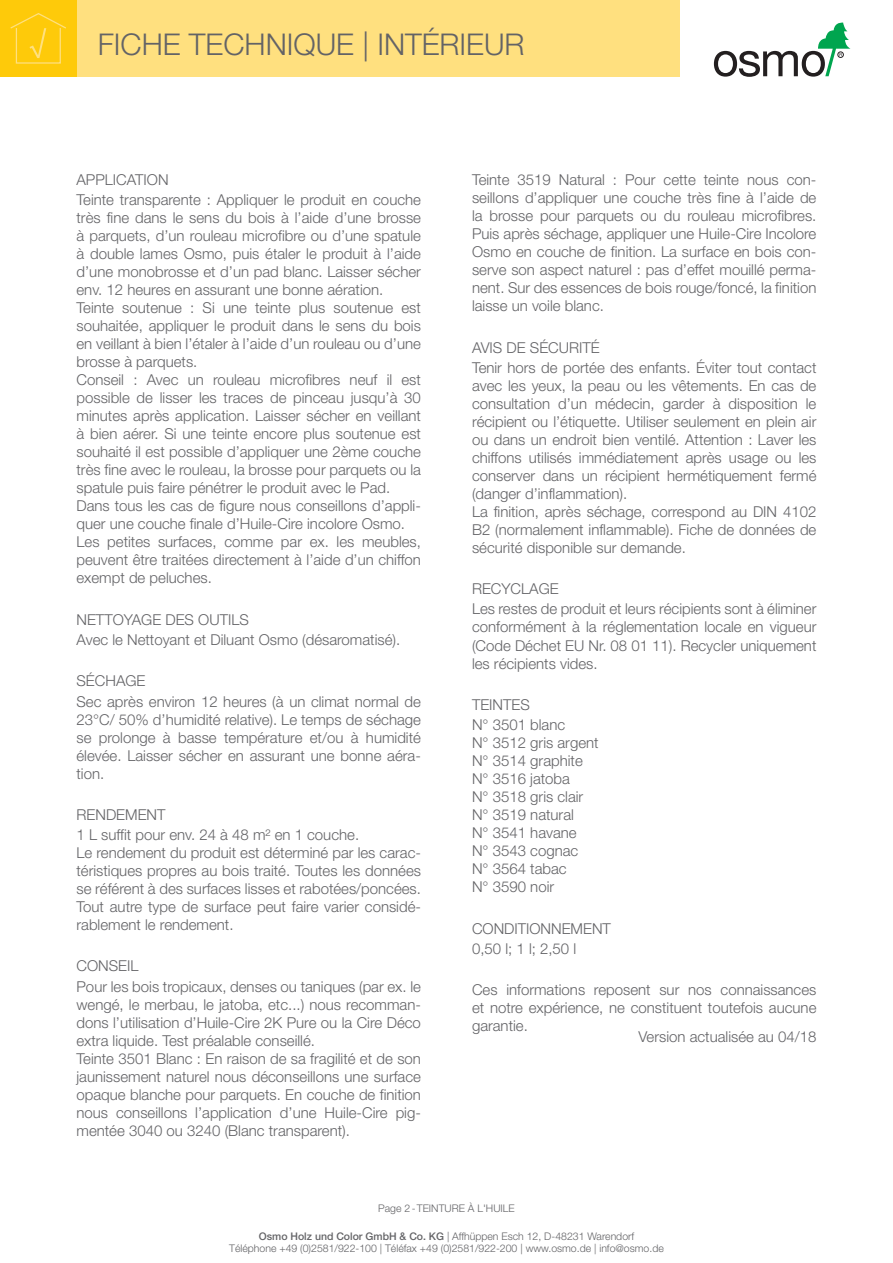
<style>
.page{position:relative;width:893px;height:1263px;background:#fff}
.page>*{position:absolute;margin:0;border:0;box-sizing:border-box;transform-origin:0 0}
.t1{font:300 30px "Helvetica Neue";color:#636366}
.t2{font:300 15px/18px "Helvetica Neue";color:#636366}
.t3{font:300 10.5px/12.6px "Helvetica Neue";color:#636366;text-align:center}
.s1{font-weight:500}
</style>
<div class="page">
<svg style="left:714px;top:23px;width:136px;height:54px"></svg>
<div style="left:77px;top:0;width:603px;height:77px;background:#ffe07f"></div>
<div style="left:0;top:0;width:77px;height:77px;background:#feca0a"></div>
<svg style="left:10px;top:13px;width:56px;height:51px"></svg>
<h1 class="t1" style="left:98px;top:26px;width:428px">FICHE TECHNIQUE | INTÉRIEUR</h1>
<p class="t2" style="left:77px;top:169px;width:346px;line-height:20.1px">APPLICATION<br>Teinte transparente : Appliquer le produit en couche</p>
<p class="t2" style="left:77px;top:209px;width:346px">très fine dans le sens du bois à l’aide d’une brosse à parquets, d’un rouleau microfibre ou d’une spatule à double lames Osmo, puis étaler le produit à l’aide d’une monobrosse et d’un pad blanc. Laisser sécher env. 12 heures en assurant une bonne aération.<br>Teinte soutenue : Si une teinte plus soutenue est souhaitée, appliquer le produit dans le sens du bois en veillant à bien l’étaler à l’aide d’un rouleau ou d’une brosse à parquets.<br>Conseil : Avec un rouleau microfibres neuf il est possible de lisser les traces de pinceau jusqu’à 30 minutes après application. Laisser sécher en veillant à bien aérer. Si une teinte encore plus soutenue est souhaité il est possible d’appliquer une 2ème couche très fine avec le rouleau, la brosse pour parquets ou la spatule puis faire pénétrer le produit avec le Pad.<br>Dans tous les cas de figure nous conseillons d’appli&shy;quer une couche finale d’Huile-Cire incolore Osmo.<br>Les petites surfaces, comme par ex. les meubles, peuvent être traitées directement à l’aide d’un chiffon exempt de peluches.</p>
<p class="t2" style="left:77px;top:609px;width:325px;line-height:20.1px">NETTOYAGE DES OUTILS<br>Avec le Nettoyant et Diluant Osmo (désaromatisé).</p>
<p class="t2" style="left:77px;top:671px;width:346px;line-height:20.1px">SÉCHAGE<br>Sec après environ 12 heures (à un climat normal de</p>
<p class="t2" style="left:77px;top:710px;width:346px;text-align:justify">23°C/ 50% d’humidité relative). Le temps de séchage se prolonge à basse température et/ou à humidité élevée. Laisser sécher en assurant une bonne aéra&shy;tion.</p>
<p class="t2" style="left:77px;top:804px;width:284px;line-height:20.1px">RENDEMENT<br>1 L suffit pour env. 24 à 48 m² en 1 couche.</p>
<p class="t2" style="left:77px;top:843px;width:346px;text-align:justify">Le rendement du produit est déterminé par les carac&shy;téristiques propres au bois traité. Toutes les données se référent à des surfaces lisses et rabotées/poncées.<br>Tout autre type de surface peut faire varier considé&shy;rablement le rendement.</p>
<p class="t2" style="left:77px;top:956px;width:346px;line-height:20.1px">CONSEIL<br>Pour les bois tropicaux, denses ou taniques (par ex. le</p>
<p class="t2" style="left:77px;top:995px;width:346px">wengé, le merbau, le jatoba, etc...) nous recomman&shy;dons l’utilisation d’Huile-Cire 2K Pure ou la Cire Déco extra liquide. Test préalable conseillé.<br>Teinte 3501 Blanc : En raison de sa fragilité et de son jaunissement naturel nous déconseillons une surface opaque blanche pour parquets. En couche de finition nous conseillons l’application d’une Huile-Cire pig&shy;mentée 3040 ou 3240 (Blanc transparent).</p>
<p class="t2" style="left:472px;top:170px;width:346px;text-align:justify">Teinte 3519 Natural : Pour cette teinte nous con&shy;seillons d’appliquer une couche très fine à l’aide de la brosse pour parquets ou du rouleau microfibres.<br>Puis après séchage, appliquer une Huile-Cire Incolore Osmo en couche de finition. La surface en bois con&shy;serve son aspect naturel : pas d’effet mouillé perma&shy;nent. Sur des essences de bois rouge/foncé, la finition laisse un voile blanc.</p>
<p class="t2" style="left:472px;top:337px;width:346px;line-height:20.1px">AVIS DE SÉCURITÉ<br>Tenir hors de portée des enfants. Éviter tout contact</p>
<p class="t2" style="left:472px;top:376px;width:346px">avec les yeux, la peau ou les vêtements. En cas de consultation d’un médecin, garder à disposition le récipient ou l’étiquette. Utiliser seulement en plein air ou dans un endroit bien ventilé. Attention : Laver les chiffons utilisés immédiatement après usage ou les conserver dans un récipient hermétiquement fermé (danger d’inflammation).<br>La finition, après séchage, correspond au DIN 4102<br>B2 (normalement inflammable). Fiche de données de sécurité disponible sur demande.</p>
<p class="t2" style="left:472px;top:579px;width:346px;line-height:20.1px">RECYCLAGE<br>Les restes de produit et leurs récipients sont à éliminer</p>
<p class="t2" style="left:472px;top:618px;width:346px;text-align:justify">conformément à la réglementation locale en vigueur (Code Déchet EU Nr. 08 01 11). Recycler uniquement les récipients vides.</p>
<p class="t2" style="left:472px;top:694px;width:95px;line-height:20.1px">TEINTES<br>N° 3501 blanc</p>
<p class="t2" style="left:472px;top:733px;width:128px">N° 3512 gris argent<br>N° 3514 graphite<br>N° 3516 jatoba<br>N° 3518 gris clair<br>N° 3519 natural<br>N° 3541 havane<br>N° 3543 cognac<br>N° 3564 tabac<br>N° 3590 noir</p>
<p class="t2" style="left:472px;top:918px;width:140px;line-height:20.1px">CONDITIONNEMENT<br>0,50 l; 1 l; 2,50 l</p>
<p class="t2" style="left:472px;top:981px;width:346px;text-align:justify">Ces informations reposent sur nos connaissances et notre expérience, ne constituent toutefois aucune garantie.</p>
<p class="t2" style="left:639px;top:1028px;width:179px">Version actualisée au 04/18</p>
<p class="t3" style="left:378px;top:1202px;width:138px">Page 2-TEINTURE À L'HUILE</p>
<p class="t3" style="left:229px;top:1229px;width:436px"><span class="s1">Osmo Holz und Color GmbH &amp; Co. KG</span> | Affhüppen Esch 12, D-48231 Warendorf<br>Téléphone +49 (0)2581/922-100 | Téléfax +49 (0)2581/922-200 | www.osmo.de | info@osmo.de</p>
</div>
